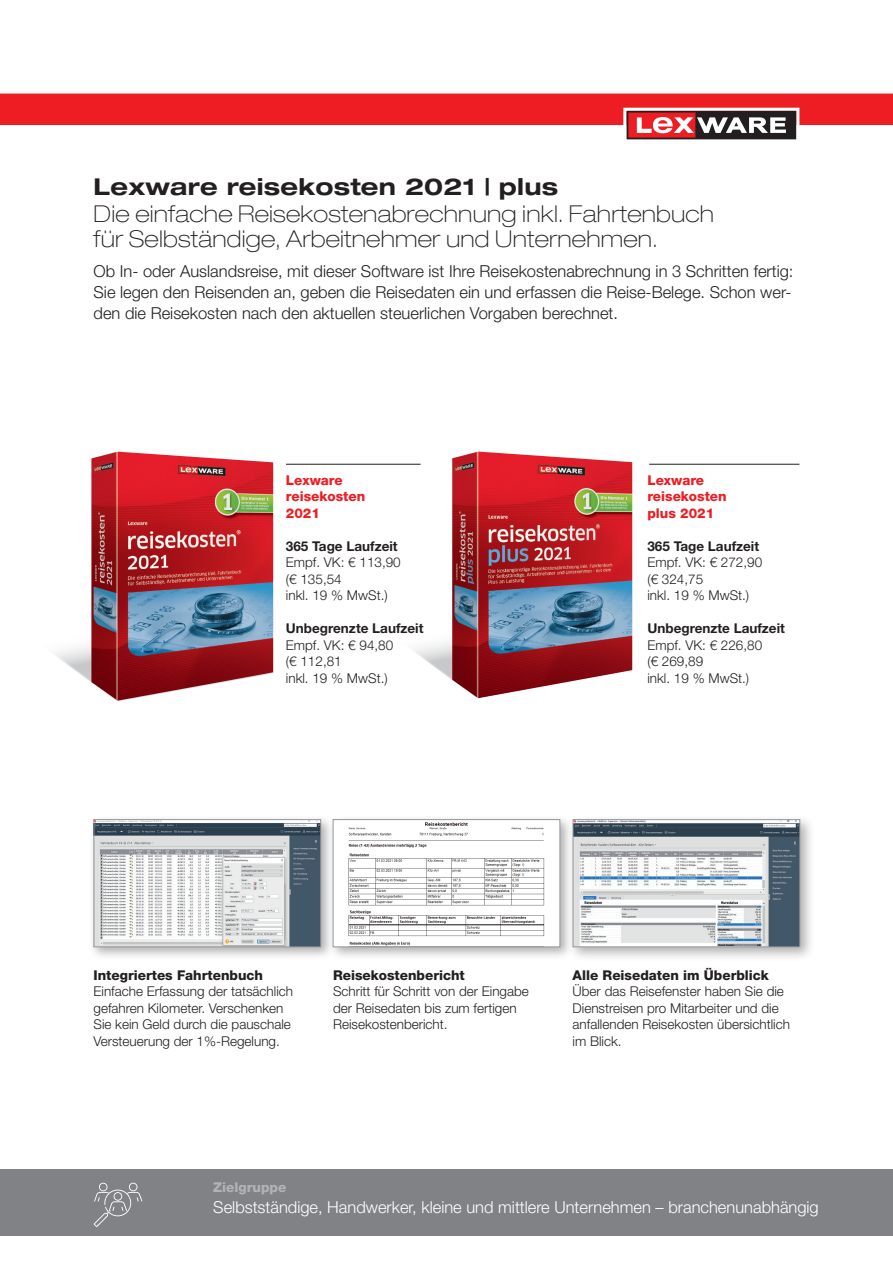
<style>
.page{position:relative;width:893px;height:1263px;background:#fff}
.page>*{position:absolute;margin:0;border:0;box-sizing:border-box;transform-origin:0 0}
.t1{font:100 expanded 23.25px/24.8px "Helvetica Neue LT Std";letter-spacing:.01em;color:#231f20}
.t2{font:700 expanded 23.25px "Helvetica Neue LT Std";letter-spacing:.01em;color:#231f20}
.t3{font:300 16.5px/21px "Helvetica Neue LT Std";color:#231f20}
.t4{font:300 16.5px "Helvetica Neue LT Std";color:#fff}
.t5{font:300 13.5px/16.5px "Helvetica Neue LT Std";color:#231f20}
.t6{font:700 13.5px "Helvetica Neue LT Std";color:#231f20}
.t7{font:800 13.5px "Helvetica Neue LT Std";color:#231f20}
.t8{font:800 13.5px/16.5px "Helvetica Neue LT Std";color:#ee1d23}
.t9{font:800 13.5px "Helvetica Neue LT Std";color:#b2b3b7}
</style>
<div class="page">
<div style="left:567px;top:814px;width:248px;height:148px;background:#231f20;opacity:.35"></div>
<img style="left:575px;top:821px;width:223px;height:124px">
<div style="left:573px;top:819px;width:227px;height:128px;border:1px solid #939598"></div>
<div style="left:89px;top:815px;width:246px;height:146px;background:#231f20;opacity:.35"></div>
<img style="left:96px;top:821px;width:223px;height:124px">
<div style="left:94px;top:819px;width:227px;height:128px;border:1px solid #939598"></div>
<div style="left:328px;top:815px;width:246px;height:146px;background:#231f20;opacity:.35"></div>
<img style="left:335px;top:821px;width:223px;height:124px">
<div style="left:333px;top:819px;width:227px;height:128px;border:1px solid #939598"></div>
<svg style="left:55px;top:617px;width:219px;height:85px"></svg>
<svg style="left:414px;top:642px;width:38px;height:38px"></svg>
<svg style="left:0;top:94px;width:893px;height:46px"></svg>
<hr style="left:286px;top:464px;width:135px;height:1px;background:#231f20">
<hr style="left:649px;top:464px;width:150px;height:1px;background:#231f20">
<img style="left:91px;top:452px;width:182px;height:249px">
<img style="left:452px;top:452px;width:180px;height:246px">
<div style="left:0;top:1169px;width:893px;height:67px;background:#808285"></div>
<svg style="left:94px;top:1183px;width:48px;height:44px"></svg>
<h1 class="t2" style="left:94px;top:172px;width:466px">Lexware reisekosten 2021 | plus</h1>
<h1 class="t1" style="left:94px;top:201px;width:622px">Die einfache Reisekostenabrechnung inkl. Fahrtenbuch für Selbständige, Arbeitnehmer und Unternehmen.</h1>
<p class="t3" style="left:94px;top:260px;width:701px">Ob In- oder Auslandsreise, mit dieser Software ist Ihre Reisekostenabrechnung in 3 Schritten fertig:<br>Sie legen den Reisenden an, geben die Reisedaten ein und erfassen die Reise-Belege. Schon wer&shy;den die Reisekosten nach den aktuellen steuerlichen Vorgaben berechnet.</p>
<p class="t8" style="left:286px;top:471px;width:81px">Lexware reisekosten<br>2021</p>
<p class="t6" style="left:286px;top:537px;width:113px">365 Tage Laufzeit</p>
<p class="t5" style="left:286px;top:554px;width:116px">Empf. VK: € 113,90 (€ 135,54<br>inkl. 19 % MwSt.)</p>
<p class="t6" style="left:286px;top:620px;width:139px">Unbegrenzte Laufzeit</p>
<p class="t5" style="left:286px;top:636px;width:109px">Empf. VK: € 94,80 (€ 112,81<br>inkl. 19 % MwSt.)</p>
<p class="t8" style="left:647px;top:471px;width:81px">Lexware reisekosten plus 2021</p>
<p class="t6" style="left:647px;top:537px;width:113px">365 Tage Laufzeit</p>
<p class="t5" style="left:647px;top:554px;width:116px">Empf. VK: € 272,90 (€ 324,75<br>inkl. 19 % MwSt.)</p>
<p class="t6" style="left:647px;top:620px;width:139px">Unbegrenzte Laufzeit</p>
<p class="t5" style="left:647px;top:636px;width:116px">Empf. VK: € 226,80 (€ 269,89<br>inkl. 19 % MwSt.)</p>
<p class="t7" style="left:94px;top:967px;width:171px">Integriertes Fahrtenbuch</p>
<p class="t5" style="left:94px;top:983px;width:201px">Einfache Erfassung der tatsächlich gefahren Kilometer. Verschenken Sie kein Geld durch die pauschale Versteuerung der 1%-Regelung.</p>
<p class="t7" style="left:333px;top:967px;width:133px">Reisekostenbericht</p>
<p class="t5" style="left:333px;top:983px;width:197px">Schritt für Schritt von der Eingabe der Reisedaten bis zum fertigen<br>Reisekostenbericht.</p>
<p class="t7" style="left:573px;top:967px;width:198px">Alle Reisedaten im Überblick</p>
<p class="t5" style="left:573px;top:983px;width:219px">Über das Reisefenster haben Sie die<br>Dienstreisen pro Mitarbeiter und die anfallenden Reisekosten übersichtlich im Blick.</p>
<p class="t9" style="left:213px;top:1179px;width:75px">Zielgruppe</p>
<p class="t4" style="left:213px;top:1197px;width:607px">Selbstständige, Handwerker, kleine und mittlere Unternehmen – branchenunabhängig</p>
</div>
